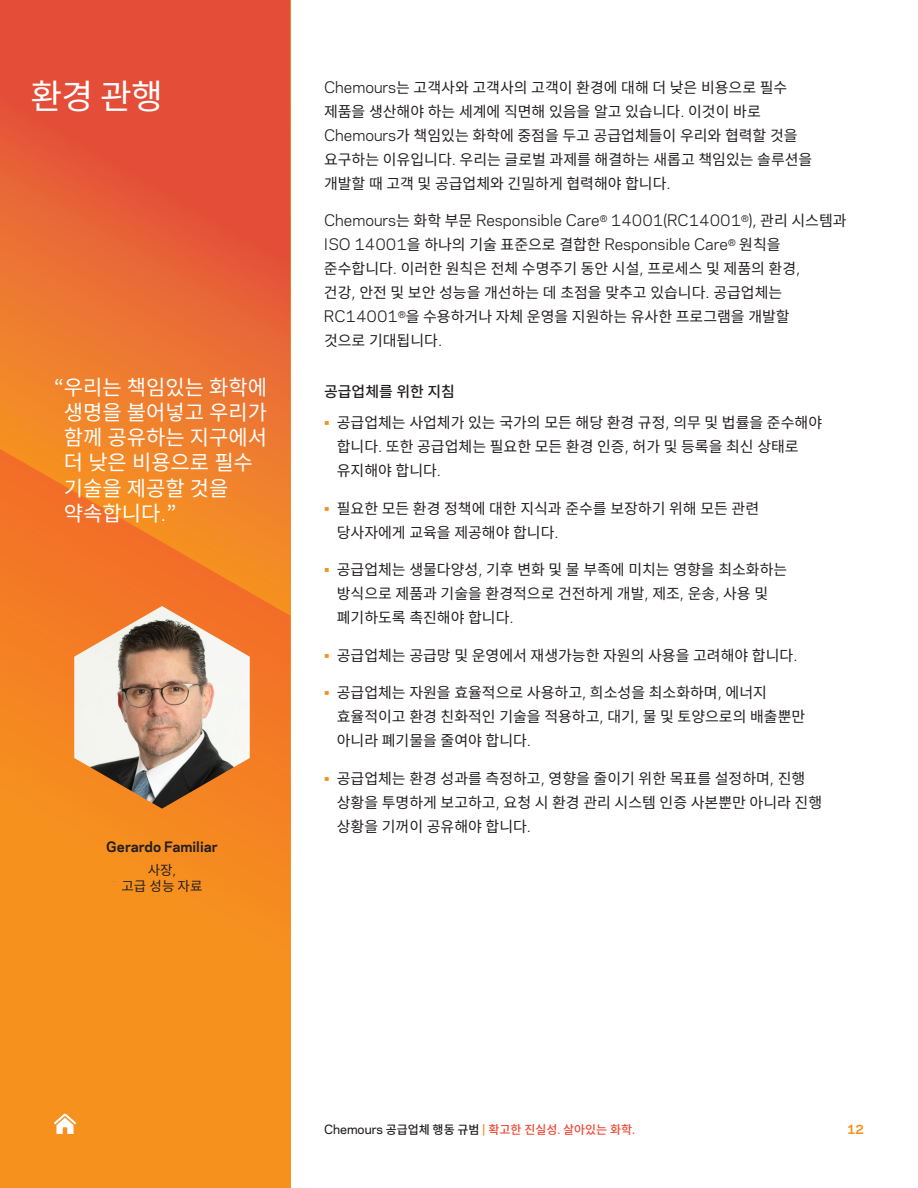
<style>
.page{position:relative;width:918px;height:1188px;background:#fff}
.page>*{position:absolute;margin:0;border:0;box-sizing:border-box;transform-origin:0 0}
.t1{font:34.5px "Noto Sans CJ Kkr";color:#fff}
.t2{font:21px/25.2px "Noto Sans CJ Kkr";color:#fff}
.t3{font:15px/24px "Noto Sans CJ Kkr";color:#231f20}
.t4{font:15px/24px "Chemours Sans";color:#231f20}
.t5{font:500 15px "Noto Sans CJ Kkr";color:#231f20}
.t6{font:700 13.5px "Chemours Sans";color:#231f20}
.t7{font:13.5px/16.2px "Noto Sans CJ Kkr";color:#231f20;text-align:center}
.t8{font:500 12px "Noto Sans CJ Kkr";color:#ef4835}
.t9{font:700 12px "Chemours Sans";color:#f6911e}
.s1{font-family:"Chemours Sans"}
.s2{font-family:"Noto Sans CJ Kkr"}
.s3{font-family:"Chemours Sans";color:#f6911e}
.s4{font-family:"Chemours Sans";color:#231f20}
.s5{color:#231f20}
</style>
<div class="page">
<div style="left:0;top:0;width:290px;height:1188px;background:#f6911e"></div>
<svg style="left:0;top:0;width:291px;height:616px;background:#e76135"></svg>
<svg style="left:0;top:441px;width:290px;height:422px"></svg>
<img style="left:74px;top:606px;width:176px;height:203px">
<svg style="left:54px;top:1114px;width:22px;height:20px"></svg>
<h1 class="t1" style="left:31px;top:77px;width:134px">환경 관행</h1>
<h2 class="t2" style="left:64px;top:375px;width:205px;text-indent:-10px">“우리는 책임있는 화학에 생명을 불어넣고 우리가 함께 공유하는 지구에서 더 낮은 비용으로 필수 기술을 제공할 것을 약속합니다<span class="s1">.</span>”</h2>
<p class="t6" style="left:106px;top:836px;width:113px">Gerardo Familiar</p>
<p class="t7" style="left:122px;top:862px;width:82px">사장<span class="s1">,<br></span>고급 성능 자료</p>
<p class="t3" style="left:324px;top:76px;width:490px"><span class="s1">Chemours</span>는 고객사와 고객사의 고객이 환경에 대해 더 낮은 비용으로 필수 제품을 생산해야 하는 세계에 직면해 있음을 알고 있습니다<span class="s1">.</span> 이것이 바로 <span class="s1">Chemours</span>가 책임있는 화학에 중점을 두고 공급업체들이 우리와 협력할 것을 요구하는 이유입니다<span class="s1">.</span> 우리는 글로벌 과제를 해결하는 새롭고 책임있는 솔루션을 개발할 때 고객 및 공급업체와 긴밀하게 협력해야 합니다<span class="s1">.</span></p>
<p class="t4" style="left:324px;top:208px;width:524px">Chemours<span class="s2">는 화학 부문</span> Responsible Care<sup>®</sup> 14001(RC14001<sup>®</sup>), <span class="s2">관리 시스템과<br></span>ISO 14001<span class="s2">을 하나의 기술 표준으로 결합한</span> Responsible Care<sup>®</sup> <span class="s2">원칙을</span></p>
<p class="t3" style="left:324px;top:257px;width:478px">준수합니다<span class="s1">.</span> 이러한 원칙은 전체 수명주기 동안 시설<span class="s1">,</span> 프로세스 및 제품의 환경<span class="s1">, </span>건강<span class="s1">,</span> 안전 및 보안 성능을 개선하는 데 초점을 맞추고 있습니다<span class="s1">.</span> 공급업체는<br><span class="s1">RC14001</span><sup>®</sup>을 수용하거나 자체 운영을 지원하는 유사한 프로그램을 개발할 것으로 기대됩니다<span class="s1">.</span></p>
<p class="t5" style="left:324px;top:384px;width:133px">공급업체를 위한 지침</p>
<p class="t3" style="left:337px;top:411px;width:487px;text-indent:-13px"><span class="s3">•</span> 공급업체는 사업체가 있는 국가의 모든 해당 환경 규정<span class="s1">,</span> 의무 및 법률을 준수해야 합니다<span class="s1">.</span> 또한 공급업체는 필요한 모든 환경 인증<span class="s1">,</span> 허가 및 등록을 최신 상태로 유지해야 합니다<span class="s1">.</span></p>
<p class="t3" style="left:337px;top:497px;width:424px;text-indent:-13px"><span class="s3">•</span> 필요한 모든 환경 정책에 대한 지식과 준수를 보장하기 위해 모든 관련 당사자에게 교육을 제공해야 합니다<span class="s1">.</span></p>
<p class="t3" style="left:337px;top:558px;width:452px;text-indent:-13px"><span class="s3">•</span> 공급업체는 생물다양성<span class="s1">,</span> 기후 변화 및 물 부족에 미치는 영향을 최소화하는 방식으로 제품과 기술을 환경적으로 건전하게 개발<span class="s1">,</span> 제조<span class="s1">,</span> 운송<span class="s1">,</span> 사용 및 폐기하도록 촉진해야 합니다<span class="s1">.</span></p>
<p class="t3" style="left:324px;top:644px;width:475px"><span class="s3">•</span> 공급업체는 공급망 및 운영에서 재생가능한 자원의 사용을 고려해야 합니다<span class="s1">.</span></p>
<p class="t3" style="left:337px;top:681px;width:470px;text-indent:-13px"><span class="s3">•</span> 공급업체는 자원을 효율적으로 사용하고<span class="s1">,</span> 희소성을 최소화하며<span class="s1">,</span> 에너지 효율적이고 환경 친화적인 기술을 적용하고<span class="s1">,</span> 대기<span class="s1">,</span> 물 및 토양으로의 배출뿐만 아니라 폐기물을 줄여야 합니다<span class="s1">.</span></p>
<p class="t3" style="left:337px;top:767px;width:487px;text-indent:-13px"><span class="s3">•</span> 공급업체는 환경 성과를 측정하고<span class="s1">,</span> 영향을 줄이기 위한 목표를 설정하며<span class="s1">,</span> 진행 상황을 투명하게 보고하고<span class="s1">,</span> 요청 시 환경 관리 시스템 인증 사본뿐만 아니라 진행 상황을 기꺼이 공유해야 합니다<span class="s1">.</span></p>
<p class="t8" style="left:324px;top:1123px;width:313px"><span class="s4">Chemours</span> <span class="s5">공급업체 행동 규범</span> <span class="s3">|</span> 확고한 진실성<span class="s1">.</span> 살아있는 화학<span class="s1">.</span></p>
<p class="t9" style="left:847px;top:1120px;width:18px">12</p>
</div>
